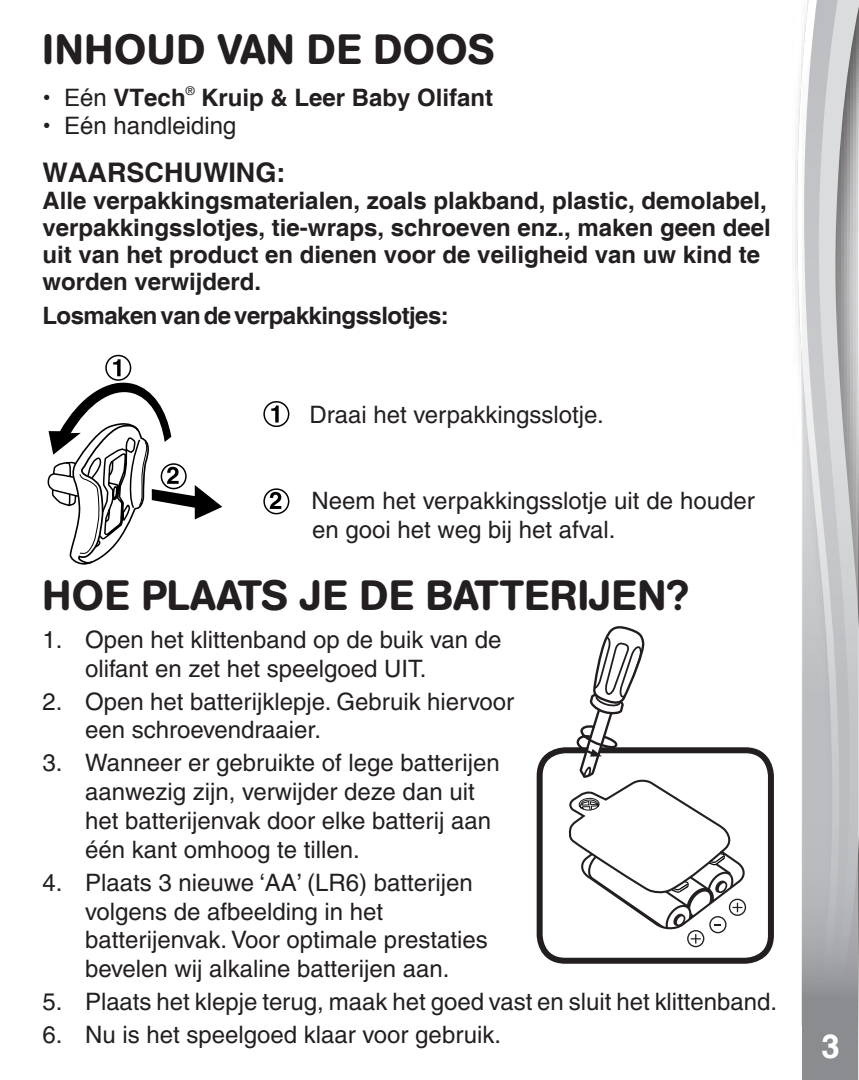
<style>
.page{position:relative;width:859px;height:1080px;background:#fff}
.page>*{position:absolute;margin:0;border:0;box-sizing:border-box;transform-origin:0 0}
.t1{font:500 42px "AG Book Rounded";letter-spacing:.02em;color:#231f20}
.t2{font:700 33px "Helvetica";color:#fff}
.t3{font:700 27px "Helvetica";color:#231f20}
.t4{font:500 24px/28.8px "Helvetica";color:#231f20}
.t5{font:700 24px/27px "Helvetica";color:#231f20}
.t6{font:700 24px "Helvetica";letter-spacing:-.02em;color:#231f20}
.t7{font:24px "Helvetica";color:#231f20}
.s1{font-weight:400}
.s2{font-style:inherit}
</style>
<div class="page">
<svg style="left:796px;top:46px;width:6px;height:980px"></svg>
<svg style="left:802px;top:0;width:56px;height:1080px;background:#bdbec1"></svg>
<div style="left:105px;top:355px;width:26px;height:26px;border:2px solid #000;border-radius:50%"></div>
<svg style="left:48px;top:359px;width:174px;height:206px"></svg>
<div style="left:161px;top:463px;width:26px;height:26px;border:2px solid #000;border-radius:50%"></div>
<div style="left:263px;top:401px;width:26px;height:26px;border:2px solid #000;border-radius:50%"></div>
<svg style="left:271px;top:406px;width:8px;height:17px"></svg>
<svg style="left:270px;top:492px;width:11px;height:17px"></svg>
<div style="left:263px;top:488px;width:26px;height:26px;border:2px solid #000;border-radius:50%"></div>
<div style="left:537px;top:747px;width:237px;height:217px;border:6px solid #231f20;border-radius:26px"></div>
<div style="left:687px;top:930px;width:17px;height:17px;border:1px solid #231f20;border-radius:50%"></div>
<svg style="left:563px;top:626px;width:185px;height:318px"></svg>
<h1 class="t1" style="left:43px;top:34px;width:453px">INHOUD VAN DE DOOS</h1>
<p class="t5" style="left:43px;top:86px;width:452px"><span class="s1">• Eén</span> VTech<sup>®</sup> Kruip &amp; Leer Baby Olifant</p>
<p class="t7" style="left:43px;top:107px;width:195px">• Eén handleiding</p>
<p class="t3" style="left:43px;top:163px;width:244px">WAARSCHUWING:</p>
<p class="t5" style="left:43px;top:190px;width:730px">Alle verpakkingsmaterialen, zoals plakband, plastic, demolabel, verpakkingsslotjes, tie-wraps, schroeven enz., maken geen deel uit van het product en dienen voor de veiligheid van uw kind te worden verwijderd.</p>
<p class="t6" style="left:43px;top:306px;width:408px">Losmaken van de verpakkingsslotjes:</p>
<p class="t4" style="left:310px;top:402px;width:296px">Draai het verpakkingsslotje.</p>
<p class="t4" style="left:311px;top:488px;width:445px">Neem het verpakkingsslotje uit de houder en gooi het weg bij het afval.</p>
<h1 class="t1" style="left:43px;top:580px;width:648px">HOE PLAATS JE DE BATTERIJEN?</h1>
<p class="t4" style="left:85px;top:627px;width:418px;text-indent:-43px">1. Open het klittenband op de buik van de olifant en zet het speelgoed UIT.</p>
<p class="t4" style="left:85px;top:689px;width:431px;text-indent:-43px">2. Open het batterijklepje. Gebruik hiervoor een schroevendraaier.</p>
<p class="t4" style="left:85px;top:751px;width:416px;text-indent:-43px">3. Wanneer er gebruikte of lege batterijen aanwezig zijn, verwijder deze dan uit het batterijenvak door elke batterij aan één kant omhoog te tillen.</p>
<p class="t4" style="left:85px;top:870px;width:404px;text-indent:-43px">4. Plaats 3 nieuwe ‘AA’ (LR6) batterijen volgens de afbeelding in het batterijenvak. Voor optimale prestaties bevelen wij alkaline batterijen aan.</p>
<p class="t4" style="left:43px;top:990px;width:736px">5. Plaats het klepje terug, maak het goed vast en sluit het klittenband.</p>
<p class="t4" style="left:43px;top:1023px;width:460px">6. Nu is het speelgoed klaar voor gebruik.</p>
<h2 class="t2" style="left:821px;top:1026px;width:27px">3 <sup>3</sup><span class="s2">3</span></h2>
</div>
